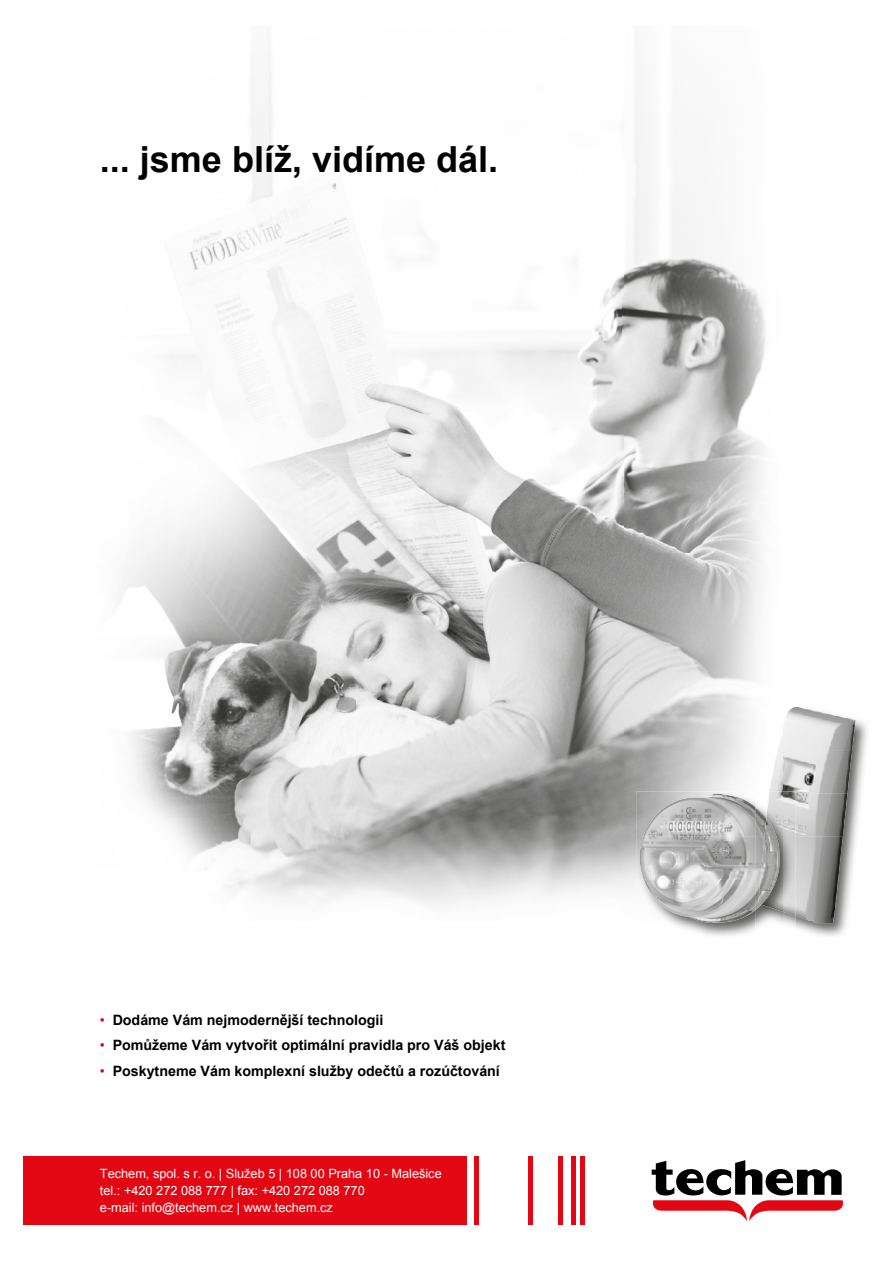
<style>
.page{position:relative;width:893px;height:1263px;background:#fff}
.page>*{position:absolute;margin:0;border:0;box-sizing:border-box;transform-origin:0 0}
.t1{font:700 36px "Arial";color:#000}
.t2{font:700 14.25px "Arial";color:#000}
.t3{font:12.75px/17px "Arial";color:#fff}
.s1{font-weight:400;color:#e20015}
</style>
<div class="page">
<img style="left:119px;top:50px;width:237px;height:851px">
<img style="left:623px;top:82px;width:143px;height:735px">
<img style="left:356px;top:275px;width:267px;height:631px">
<img style="left:623px;top:817px;width:14px;height:71px">
<div style="left:23px;top:1156px;width:444px;height:69px;background:#e30613"></div>
<hr style="left:571px;top:1156px;width:4px;height:69px;background:#e30613">
<div style="left:580px;top:1156px;width:5px;height:69px;background:#e30613"></div>
<hr style="left:474px;top:1156px;width:4px;height:69px;background:#e30613">
<hr style="left:558px;top:1156px;width:4px;height:69px;background:#e30613">
<div style="left:528px;top:1156px;width:5px;height:69px;background:#e30613"></div>
<svg style="left:652px;top:1160px;width:191px;height:61px"></svg>
<img style="left:119px;top:164px;width:555px;height:33px">
<img style="left:795px;top:719px;width:72px;height:217px">
<img style="left:755px;top:703px;width:11px;height:88px">
<img style="left:783px;top:707px;width:72px;height:43px">
<img style="left:783px;top:750px;width:69px;height:43px">
<img style="left:795px;top:793px;width:52px;height:44px">
<img style="left:795px;top:837px;width:48px;height:43px">
<img style="left:795px;top:880px;width:43px;height:43px">
<img style="left:770px;top:734px;width:13px;height:57px">
<img style="left:637px;top:791px;width:146px;height:145px">
<img style="left:755px;top:791px;width:6px;height:15px">
<img style="left:755px;top:910px;width:6px;height:2px">
<img style="left:783px;top:791px;width:12px;height:125px">
<img style="left:761px;top:791px;width:22px;height:121px">
<img style="left:643px;top:794px;width:112px;height:43px">
<img style="left:640px;top:837px;width:115px;height:43px">
<img style="left:644px;top:880px;width:111px;height:43px">
<img style="left:755px;top:806px;width:11px;height:104px">
<img style="left:758px;top:818px;width:22px;height:87px">
<h1 class="t1" style="left:100px;top:136px;width:400px">... jsme blíž, vidíme dál.</h1>
<p class="t2" style="left:100px;top:1011px;width:285px"><span class="s1">•</span> Dodáme Vám nejmodernější technologii</p>
<p class="t2" style="left:100px;top:1036px;width:407px"><span class="s1">•</span> Pomůžeme Vám vytvořit optimální pravidla pro Váš objekt</p>
<p class="t2" style="left:100px;top:1061px;width:401px"><span class="s1">•</span> Poskytneme Vám komplexní služby odečtů a rozúčtování</p>
<p class="t3" style="left:100px;top:1165px;width:343px">Techem, spol. s r. o. | Služeb 5 | 108 00 Praha 10 - Malešice tel.: +420 272 088 777 | fax: +420 272 088 770<br>e-mail: info@techem.cz | www.techem.cz</p>
</div>
